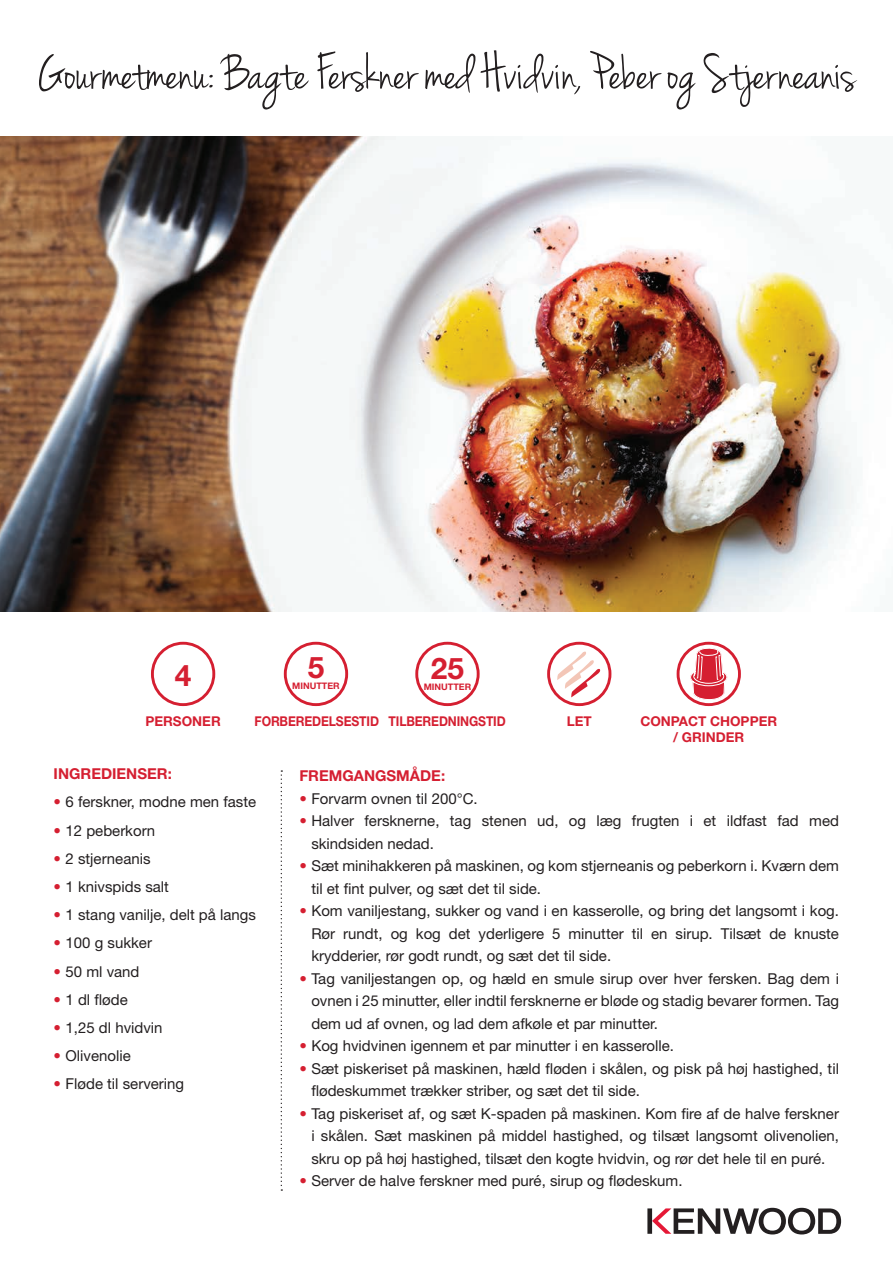
<style>
.page{position:relative;width:893px;height:1263px;background:#fff}
.page>*{position:absolute;margin:0;border:0;box-sizing:border-box;transform-origin:0 0}
.t1{font:54px "Jenna Sue";letter-spacing:-.005em;color:#231f20}
.t2{font:700 29.7px "Helvetica Neue LT Std";color:#d51f31}
.t3{font:15px/22.5px "Helvetica Neue LT Std";color:#231f20}
.t4{font:700 15px "Helvetica Neue LT Std";color:#d51f31}
.t5{font:700 13.5px/15.8px "Helvetica Neue LT Std";letter-spacing:-.01em;color:#d51f31;text-align:center}
.t6{font:700 13.5px "Helvetica Neue LT Std";letter-spacing:-.01em;color:#d51f31;scale:.9 1}
.t7{font:700 9px "Helvetica Neue LT Std";color:#d51f31}
.s1{color:#d51f31}
</style>
<div class="page">
<img style="left:0;top:136px;width:854px;height:476px">
<svg style="left:281px;top:770px;width:1px;height:421px"></svg>
<div style="left:284px;top:642px;width:64px;height:64px;border:3px solid #d51f31;border-radius:50%"></div>
<div style="left:415px;top:642px;width:65px;height:64px;border:3px solid #d51f31;border-radius:50%"></div>
<div style="left:151px;top:642px;width:64px;height:64px;border:3px solid #d51f31;border-radius:50%"></div>
<div style="left:547px;top:642px;width:64px;height:64px;border:3px solid #d51f31;border-radius:50%"></div>
<svg style="left:557px;top:651px;width:43px;height:46px"></svg>
<svg style="left:647px;top:1208px;width:194px;height:26px"></svg>
<svg style="left:690px;top:646px;width:38px;height:54px"></svg>
<div style="left:677px;top:642px;width:64px;height:64px;border:3px solid #d51f31;border-radius:50%"></div>
<p class="t1" style="left:37px;top:42px;width:820px">Gourmetmenu: Bagte Ferskner med Hvidvin, Peber og Stjerneanis</p>
<p class="t2" style="left:175px;top:657px;width:18px">4</p>
<p class="t5" style="left:145px;top:713px;width:77px">PERSONER</p>
<p class="t2" style="left:308px;top:649px;width:18px">5</p>
<p class="t7" style="left:292px;top:680px;width:49px">MINUTTER</p>
<p class="t2" style="left:431px;top:650px;width:35px">25</p>
<p class="t7" style="left:424px;top:681px;width:49px">MINUTTER</p>
<p class="t6" style="left:255px;top:713px;width:140px">FORBEREDELSESTID</p>
<p class="t6" style="left:389px;top:713px;width:132px">TILBEREDNINGSTID</p>
<p class="t5" style="left:567px;top:713px;width:27px">LET</p>
<p class="t5" style="left:640px;top:713px;width:138px">CONPACT CHOPPER / GRINDER</p>
<p class="t4" style="left:54px;top:764px;width:120px">INGREDIENSER:</p>
<p class="t3" style="left:54px;top:790px;width:204px"><span class="s1">•</span> 6 ferskner, modne men faste</p>
<p class="t3" style="left:54px;top:819px;width:103px"><span class="s1">•</span> 12 peberkorn</p>
<p class="t3" style="left:54px;top:847px;width:99px"><span class="s1">•</span> 2 stjerneanis</p>
<p class="t3" style="left:54px;top:875px;width:117px"><span class="s1">•</span> 1 knivspids salt</p>
<p class="t3" style="left:54px;top:903px;width:204px"><span class="s1">•</span> 1 stang vanilje, delt på langs</p>
<p class="t3" style="left:54px;top:931px;width:100px"><span class="s1">•</span> 100 g sukker</p>
<p class="t3" style="left:54px;top:960px;width:87px"><span class="s1">•</span> 50 ml vand</p>
<p class="t3" style="left:54px;top:988px;width:76px"><span class="s1">•</span> 1 dl fløde</p>
<p class="t3" style="left:54px;top:1016px;width:110px"><span class="s1">•</span> 1,25 dl hvidvin</p>
<p class="t3" style="left:54px;top:1044px;width:79px"><span class="s1">•</span> Olivenolie</p>
<p class="t3" style="left:54px;top:1072px;width:132px"><span class="s1">•</span> Fløde til servering</p>
<p class="t4" style="left:299px;top:766px;width:147px">FREMGANGSMÅDE:</p>
<p class="t3" style="left:299px;top:787px;width:180px"><span class="s1">•</span> Forvarm ovnen til 200°C.</p>
<p class="t3" style="left:311px;top:809px;width:529px;text-indent:-12px"><span class="s1">•</span> Halver fersknerne, tag stenen ud, og læg frugten i et ildfast fad med skindsiden nedad.</p>
<p class="t3" style="left:311px;top:854px;width:529px;text-indent:-12px"><span class="s1">•</span> Sæt minihakkeren på maskinen, og kom stjerneanis og peberkorn i. Kværn dem til et fint pulver, og sæt det til side.</p>
<p class="t3" style="left:311px;top:899px;width:529px;text-align:justify;text-indent:-12px"><span class="s1">•</span> Kom vaniljestang, sukker og vand i en kasserolle, og bring det langsomt i kog.<br>Rør rundt, og kog det yderligere 5 minutter til en sirup. Tilsæt de knuste krydderier, rør godt rundt, og sæt det til side.</p>
<p class="t3" style="left:311px;top:967px;width:529px;text-align:justify;text-indent:-12px"><span class="s1">•</span> Tag vaniljestangen op, og hæld en smule sirup over hver fersken. Bag dem i ovnen i 25 minutter, eller indtil fersknerne er bløde og stadig bevarer formen. Tag dem ud af ovnen, og lad dem afkøle et par minutter.</p>
<p class="t3" style="left:299px;top:1034px;width:376px"><span class="s1">•</span> Kog hvidvinen igennem et par minutter i en kasserolle.</p>
<p class="t3" style="left:311px;top:1057px;width:529px;text-indent:-12px"><span class="s1">•</span> Sæt piskeriset på maskinen, hæld fløden i skålen, og pisk på høj hastighed, til flødeskummet trækker striber, og sæt det til side.</p>
<p class="t3" style="left:311px;top:1102px;width:529px;text-align:justify;text-indent:-12px"><span class="s1">•</span> Tag piskeriset af, og sæt K-spaden på maskinen. Kom fire af de halve ferskner i skålen. Sæt maskinen på middel hastighed, og tilsæt langsomt olivenolien, skru op på høj hastighed, tilsæt den kogte hvidvin, og rør det hele til en puré.</p>
<p class="t3" style="left:299px;top:1169px;width:385px"><span class="s1">•</span> Server de halve ferskner med puré, sirup og flødeskum.</p>
</div>
